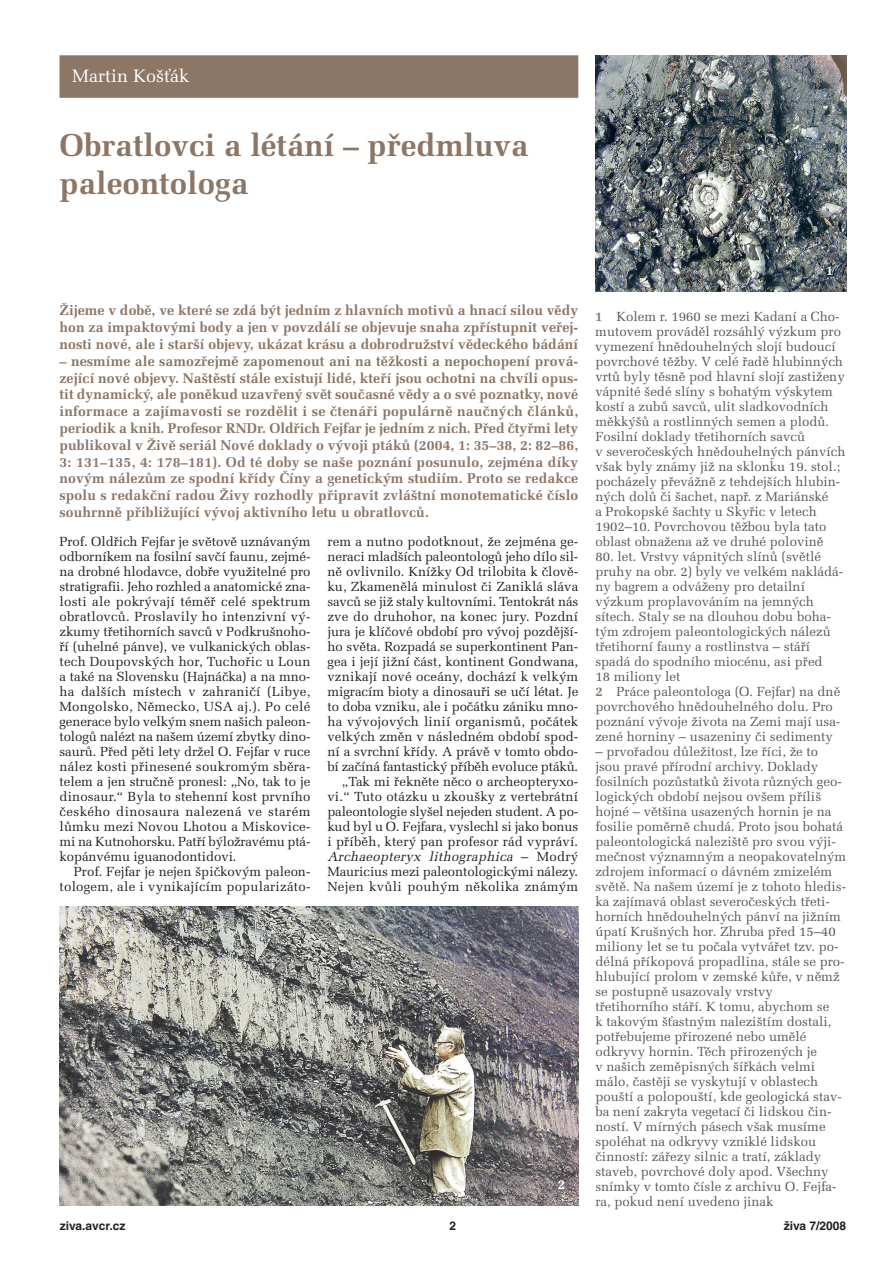
<style>
.page{position:relative;width:893px;height:1263px;background:#fff}
.page>*{position:absolute;margin:0;border:0;box-sizing:border-box;transform-origin:0 0}
.t1{font:700 31.5px/37.5px "Melior CE";color:#8c7665}
.t2{font:18px "Melior CE";color:#fff}
.t3{font:700 14.1px/16.8px "Melior CE";letter-spacing:.005em;color:#8c7665;text-align:justify}
.t4{font:700 13.5px "Melior CE";color:#fff}
.t5{font:13.2px/15px "Melior CE";color:#57585a}
.t6{font:13.2px/15px "Melior CE";color:#231f20;text-align:right}
.t7{font:700 12px "Helvetica CE";color:#231f20}
.s1{font-style:italic}
.s2{font-weight:700;color:#8c7665}
</style>
<div class="page">
<div style="left:60px;top:55px;width:518px;height:43px;background:#8c7665"></div>
<img style="left:60px;top:906px;width:518px;height:299px">
<img style="left:595px;top:55px;width:251px;height:236px">
<h2 class="t2" style="left:72px;top:70px;width:118px">Martin Košťák</h2>
<h1 class="t1" style="left:60px;top:130px;width:471px">Obratlovci a létání – předmluva paleontologa</h1>
<p class="t3" style="left:60px;top:304px;width:520px">Žijeme v době, ve které se zdá být jedním z hlavních motivů a hnací silou vědy hon za impaktovými body a jen v povzdálí se objevuje snaha zpřístupnit veřej&shy;nosti nové, ale i starší objevy, ukázat krásu a dobrodružství vědeckého bádání</p>
<p class="t3" style="left:60px;top:354px;width:520px">– nesmíme ale samozřejmě zapomenout ani na těžkosti a nepochopení prová&shy;zející nové objevy. Naštěstí stále existují lidé, kteří jsou ochotni na chvíli opus&shy;tit dynamický, ale poněkud uzavřený svět současné vědy a o své poznatky, nové informace a zajímavosti se rozdělit i se čtenáři populárně naučných článků, periodik a knih. Profesor RNDr. Oldřich Fejfar je jedním z nich. Před čtyřmi lety publikoval v Živě seriál Nové doklady o vývoji ptáků (2004, 1: 35–38, 2: 82–86, 3: 131–135, 4: 178–181). Od té doby se naše poznání posunulo, zejména díky novým nálezům ze spodní křídy Číny a genetickým studiím. Proto se redakce spolu s redakční radou Živy rozhodly připravit zvláštní monotematické číslo souhrnně přibližující vývoj aktivního letu u obratlovců.</p>
<p class="t6" style="left:60px;top:536px;width:252px;text-align:justify">Prof. Oldřich Fejfar je světově uznávaným odborníkem na fosilní savčí faunu, zejmé&shy;na drobné hlodavce, dobře využitelné pro stratigrafii. Jeho rozhled a anatomické zna&shy;losti ale pokrývají téměř celé spektrum obratlovců. Proslavily ho intenzivní vý&shy;zkumy třetihorních savců v Podkrušnoho&shy;ří (uhelné pánve), ve vulkanických oblas&shy;tech Doupovských hor, Tuchořic u Loun a také na Slovensku (Hajnáčka) a na mno&shy;ha dalších místech v zahraničí (Libye, Mongolsko, Německo, USA aj.). Po celé generace bylo velkým snem našich paleon&shy;tologů nalézt na našem území zbytky dino&shy;saurů. Před pěti lety držel O. Fejfar v ruce nález kosti přinesené soukromým sběra&shy;telem a jen stručně pronesl: „No, tak to je dinosaur.“ Byla to stehenní kost prvního českého dinosaura nalezená ve starém lůmku mezi Novou Lhotou a Miskovice&shy;mi na Kutnohorsku. Patří býložravému ptá&shy;kopánvému iguanodontidovi.</p>
<p class="t6" style="left:60px;top:866px;width:252px">Prof. Fejfar je nejen špičkovým paleon&shy;tologem, ale i vynikajícím popularizáto-</p>
<p class="t6" style="left:327px;top:536px;width:252px">rem a nutno podotknout, že zejména ge&shy;neraci mladších paleontologů jeho dílo sil&shy;ně ovlivnilo. Knížky Od trilobita k člově&shy;ku, Zkamenělá minulost či Zaniklá sláva savců se již staly kultovními. Tentokrát nás zve do druhohor, na konec jury. Pozdní jura je klíčové období pro vývoj pozdější&shy;ho světa. Rozpadá se superkontinent Pan&shy;gea i její jižní část, kontinent Gondwana, vznikají nové oceány, dochází k velkým migracím bioty a dinosauři se učí létat. Je to doba vzniku, ale i počátku zániku mno&shy;ha vývojových linií organismů, počátek velkých změn v následném období spod&shy;ní a svrchní křídy. A právě v tomto obdo&shy;bí začíná fantastický příběh evoluce ptáků. „Tak mi řekněte něco o archeopteryxo&shy;vi.“ Tuto otázku u zkoušky z vertebrátní paleontologie slyšel nejeden student. A po&shy;kud byl u O. Fejfara, vyslechl si jako bonus i příběh, který pan profesor rád vypráví.<br><span class="s1">Archaeopteryx lithographica</span> – M o d r ý Mauricius mezi paleontologickými nálezy.<br>Nejen kvůli pouhým několika známým</p>
<p class="t4" style="left:558px;top:1180px;width:9px">2</p>
<p class="t4" style="left:826px;top:265px;width:9px">1</p>
<p class="t5" style="left:595px;top:311px;width:252px"><span class="s2">1</span> Kolem r. 1960 se mezi Kadaní a Cho&shy;mutovem prováděl rozsáhlý výzkum pro vymezení hnědouhelných slojí budoucí povrchové těžby. V celé řadě hlubinných vrtů byly těsně pod hlavní slojí zastiženy vápnité šedé slíny s bohatým výskytem kostí a zubů savců, ulit sladkovodních měkkýšů a rostlinných semen a plodů.<br>Fosilní doklady třetihorních savců<br>v severočeských hnědouhelných pánvích však byly známy již na sklonku 19. stol.; pocházely převážně z tehdejších hlubin&shy;ných dolů či šachet, např. z Mariánské<br>a Prokopské šachty u Skyřic v letech 1902–10. Povrchovou těžbou byla tato oblast obnažena až ve druhé polovině</p>
<p class="t5" style="left:595px;top:551px;width:249px">80. let. Vrstvy vápnitých slínů (světlé pruhy na obr. 2) byly ve velkém nakládá&shy;ny bagrem a odváženy pro detailní výzkum proplavováním na jemných sítech. Staly se na dlouhou dobu boha&shy;tým zdrojem paleontologických nálezů třetihorní fauny a rostlinstva – stáří spadá do spodního miocénu, asi před<br>18 miliony let<br><span class="s2">2</span> Práce paleontologa (O. Fejfar) na dně povrchového hnědouhelného dolu. Pro poznání vývoje života na Zemi mají usa&shy;zené horniny – usazeniny či sedimenty</p>
<p class="t5" style="left:595px;top:746px;width:252px">– prvořadou důležitost, lze říci, že to jsou pravé přírodní archivy. Doklady fosilních pozůstatků života různých geo&shy;logických období nejsou ovšem příliš hojné – většina usazených hornin je na fosilie poměrně chudá. Proto jsou bohatá paleontologická naleziště pro svou výji&shy;mečnost významným a neopakovatelným zdrojem informací o dávném zmizelém světě. Na našem území je z tohoto hledis&shy;ka zajímavá oblast severočeských třeti&shy;horních hnědouhelných pánví na jižním úpatí Krušných hor. Zhruba před 15–40 miliony let se tu počala vytvářet tzv. po&shy;délná příkopová propadlina, stále se pro&shy;hlubující prolom v zemské kůře, v němž se postupně usazovaly vrstvy třetihorního stáří. K tomu, abychom se<br>k takovým šťastným nalezištím dostali, potřebujeme přirozené nebo umělé odkryvy hornin. Těch přirozených je<br>v našich zeměpisných šířkách velmi málo, častěji se vyskytují v oblastech pouští a polopouští, kde geologická stav&shy;ba není zakryta vegetací či lidskou čin&shy;ností. V mírných pásech však musíme spoléhat na odkryvy vzniklé lidskou činností: zářezy silnic a tratí, základy staveb, povrchové doly apod. Všechny snímky v tomto čísle z archivu O. Fejfa&shy;ra, pokud není uvedeno jinak</p>
<p class="t7" style="left:60px;top:1221px;width:67px">ziva.avcr.cz</p>
<p class="t7" style="left:449px;top:1221px;width:8px">2</p>
<p class="t7" style="left:784px;top:1221px;width:64px">živa 7/2008</p>
</div>
